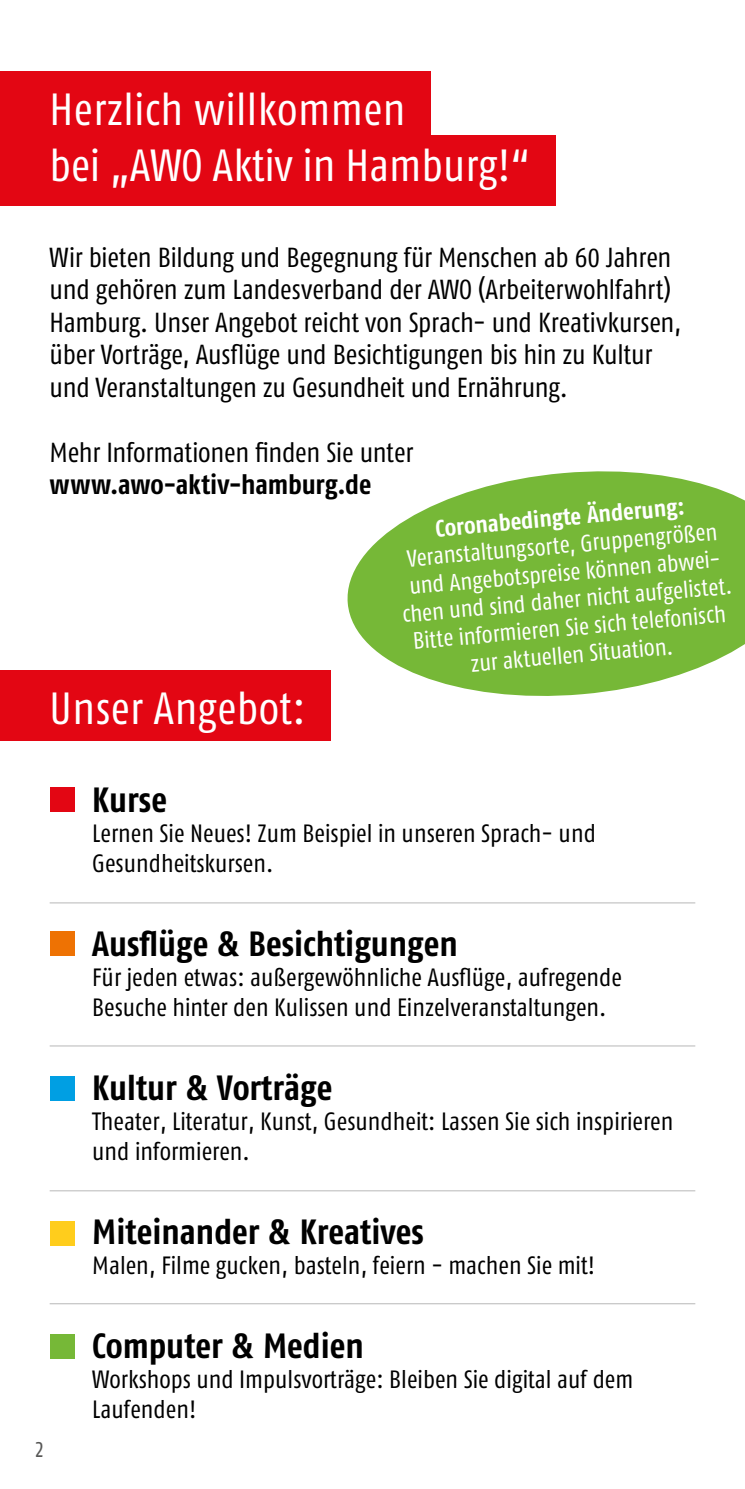
<style>
.page{position:relative;width:745px;height:1489px;background:#fff}
.page>*{position:absolute;margin:0;border:0;box-sizing:border-box;transform-origin:0 0}
.t1{font:45px/56px "Fago Co Regular Lf";letter-spacing:.01em;color:#fff}
.t2{font:35px "Fago Co Bold Lf";color:#000}
.t3{font:27.5px/32.5px "Fago Co Regular Lf";letter-spacing:-.01em;color:#000}
.t4{font:27.5px "Fago Co Bold Lf";letter-spacing:-.005em;color:#000}
.t5{font:25px/30px "Fago Co Regular Lf";color:#000}
.t6{font:23.75px/27.5px "Fago Co Regular Lf";color:#fff;text-align:center}
.t7{font:23.75px "Fago Co Bold Lf";color:#fff}
.t8{font:22.5px "Fago Co Regular Lf";color:#575756}
</style>
<div class="page">
<div style="left:50px;top:1076px;width:24px;height:24px;background:#009fe3"></div>
<div style="left:50px;top:931px;width:24px;height:25px;background:#ee7203"></div>
<div style="left:50px;top:786px;width:24px;height:25px;background:#e30613"></div>
<div style="left:50px;top:1220px;width:24px;height:25px;background:#ffcd1c"></div>
<div style="left:50px;top:1333px;width:24px;height:25px;background:#76b837"></div>
<hr style="left:50px;top:902px;width:644px;height:1px;background:#c6c6c6">
<hr style="left:50px;top:1045px;width:644px;height:1px;background:#c6c6c6">
<hr style="left:50px;top:1190px;width:644px;height:1px;background:#c6c6c6">
<hr style="left:50px;top:1302px;width:644px;height:2px;background:#c6c6c6">
<div style="left:0;top:71px;width:430px;height:71px;background:#e30613"></div>
<div style="left:0;top:135px;width:554px;height:71px;background:#e30613"></div>
<div style="left:0;top:670px;width:330px;height:70px;background:#e30613"></div>
<svg style="left:347px;top:471px;width:397px;height:225px;fill:#76b837"></svg>
<h1 class="t1" style="left:50px;top:81px;width:481px">Herzlich willkommen<br>bei „AWO Aktiv in Hamburg!“</h1>
<p class="t3" style="left:50px;top:240px;width:632px">Wir bieten Bildung und Begegnung für Menschen ab 60 Jahren und gehören zum Landesverband der AWO (Arbeiterwohlfahrt)<br>Hamburg. Unser Angebot reicht von Sprach- und Kreativkursen, über Vorträge, Ausflüge und Besichtigungen bis hin zu Kultur und Veranstaltungen zu Gesundheit und Ernährung.</p>
<p class="t3" style="left:50px;top:435px;width:365px">Mehr Informationen finden Sie unter</p>
<p class="t4" style="left:50px;top:468px;width:323px">www.awo-aktiv-hamburg.de</p>
<p class="t7" style="left:434px;top:514px;width:251px;rotate:-5deg">Coronabedingte Änderung:</p>
<p class="t6" style="left:396px;top:545px;width:336px;rotate:-5deg">Veranstaltungsorte, Gruppengrößen und Angebotspreise können abwei&shy;chen und sind daher nicht aufgelistet.<br>Bitte informieren Sie sich telefonisch zur aktuellen Situation.</p>
<h1 class="t1" style="left:50px;top:680px;width:257px">Unser Angebot:</h1>
<h2 class="t2" style="left:92px;top:778px;width:76px">Kurse</h2>
<p class="t5" style="left:92px;top:817px;width:505px">Lernen Sie Neues! Zum Beispiel in unseren Sprach- und<br>Gesundheitskursen.</p>
<h2 class="t2" style="left:92px;top:922px;width:367px">Ausflüge &amp; Besichtigungen</h2>
<p class="t5" style="left:92px;top:961px;width:531px">Für jeden etwas: außergewöhnliche Ausflüge, aufregende<br>Besuche hinter den Kulissen und Einzelveranstaltungen.</p>
<h2 class="t2" style="left:92px;top:1066px;width:241px">Kultur &amp; Vorträge</h2>
<p class="t5" style="left:92px;top:1105px;width:582px">Theater, Literatur, Kunst, Gesundheit: Lassen Sie sich inspirieren und informieren.</p>
<h2 class="t2" style="left:92px;top:1210px;width:333px">Miteinander &amp; Kreatives</h2>
<p class="t5" style="left:92px;top:1249px;width:504px">Malen, Filme gucken, basteln, feiern - machen Sie mit!</p>
<p class="t8" style="left:35px;top:1436px;width:10px">2</p>
<h2 class="t2" style="left:92px;top:1324px;width:273px">Computer &amp; Medien</h2>
<p class="t5" style="left:92px;top:1363px;width:542px">Workshops und Impulsvorträge: Bleiben Sie digital auf dem<br>Laufenden!</p>
</div>
